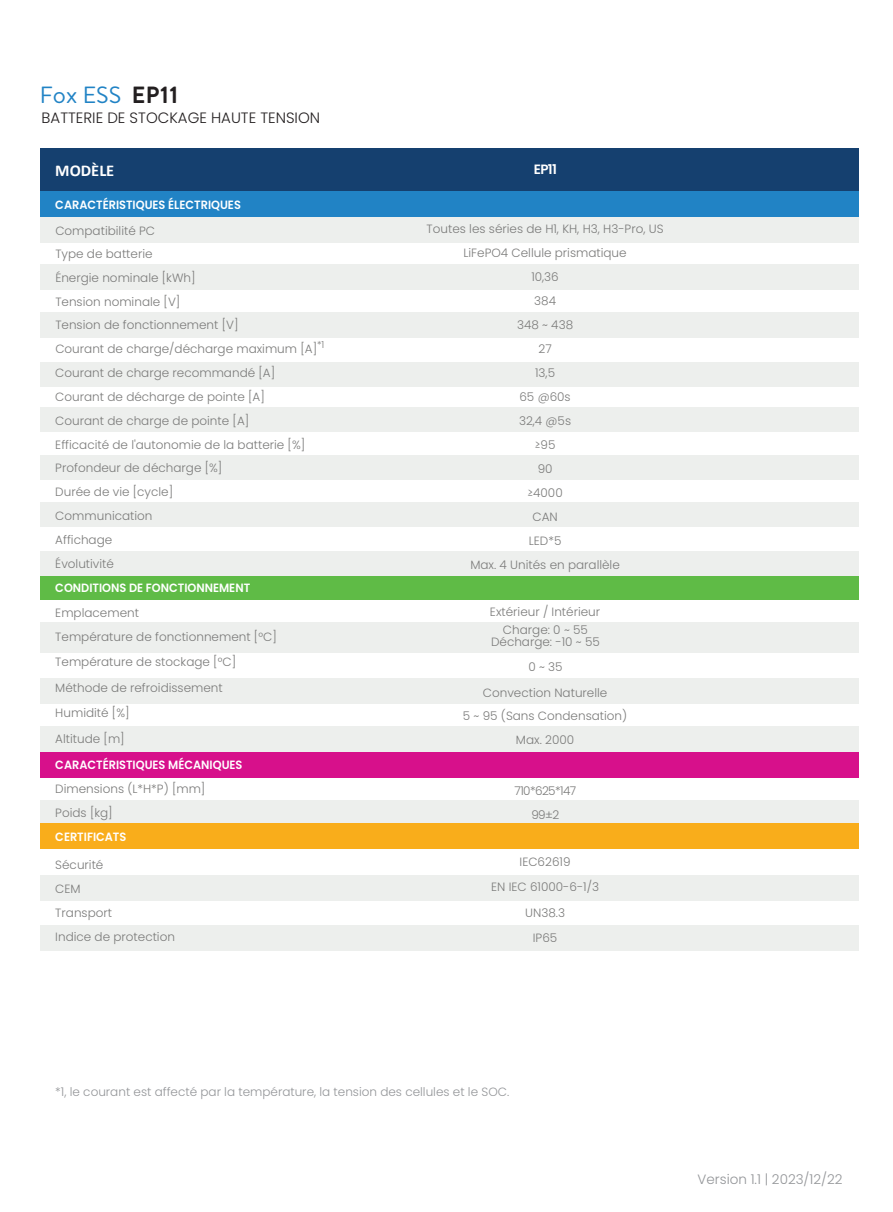
<style>
.page{position:relative;width:893px;height:1212px;background:#fff}
.page>*{position:absolute;margin:0;border:0;box-sizing:border-box;transform-origin:0 0}
.t1{font:23.4px "Brandon Text";color:#2183c5}
.t2{font:700 16.5px "Calibri";color:#fff}
.t3{font:300 15px "Poppins";color:#231f20}
.t4{font:300 13.5px "Poppins";color:#939598}
.t5{font:600 13.5px "Poppins";color:#fff}
.t6{font:300 12px/24px "Poppins";color:#7b7b7a}
.t7{font:600 12px "Poppins";color:#fff;scale:.94 1}
.t8{font:300 12px "Poppins";color:#939598}
.t9{font:300 12px/24px "Poppins";letter-spacing:-.05em;color:#7b7b7a;text-align:center}
.t10{font:300 9.6px "Poppins";color:#7b7b7a}
.s1{font-weight:700;color:#231f20}
</style>
<div class="page">
<div style="left:40px;top:148px;width:819px;height:43px;background:#15406f"></div>
<div style="left:40px;top:217px;width:819px;height:26px;background:#edefed"></div>
<div style="left:40px;top:191px;width:819px;height:26px;background:#2183c5"></div>
<div style="left:40px;top:574px;width:819px;height:26px;background:#5fbb46"></div>
<div style="left:40px;top:265px;width:819px;height:25px;background:#edefed"></div>
<div style="left:40px;top:312px;width:819px;height:26px;background:#edefed"></div>
<div style="left:40px;top:362px;width:819px;height:24px;background:#edefed"></div>
<div style="left:40px;top:407px;width:819px;height:25px;background:#edefed"></div>
<div style="left:40px;top:455px;width:819px;height:25px;background:#edefed"></div>
<div style="left:40px;top:502px;width:819px;height:25px;background:#edefed"></div>
<div style="left:40px;top:551px;width:819px;height:25px;background:#edefed"></div>
<div style="left:40px;top:622px;width:819px;height:31px;background:#edefed"></div>
<div style="left:40px;top:678px;width:819px;height:25px;background:#edefed"></div>
<div style="left:40px;top:726px;width:819px;height:26px;background:#edefed"></div>
<div style="left:40px;top:800px;width:819px;height:25px;background:#edefed"></div>
<div style="left:40px;top:875px;width:819px;height:25px;background:#edefed"></div>
<div style="left:40px;top:925px;width:819px;height:26px;background:#edefed"></div>
<div style="left:40px;top:752px;width:819px;height:26px;background:#d7108b"></div>
<div style="left:40px;top:823px;width:819px;height:26px;background:#f9ad1b"></div>
<h1 class="t1" style="left:40px;top:78px;width:140px">Fox ESS <span class="s1">EP11</span></h1>
<p class="t3" style="left:42px;top:109px;width:280px">BATTERIE DE STOCKAGE HAUTE TENSION</p>
<h2 class="t2" style="left:55px;top:159px;width:61px">MODÈLE</h2>
<p class="t5" style="left:534px;top:162px;width:25px">EP11</p>
<p class="t7" style="left:55px;top:198px;width:199px">CARACTÉRISTIQUES ÉLECTRIQUES</p>
<p class="t6" style="left:55px;top:219px;width:263px">Compatibilité PC<br>Type de batterie<br>Énergie nominale [kWh]<br>Tension nominale [V]<br>Tension de fonctionnement [V]<br>Courant de charge/décharge maximum [A]</p>
<p class="t10" style="left:317px;top:339px;width:9px">*1</p>
<p class="t6" style="left:55px;top:361px;width:251px">Courant de charge recommandé [A]<br>Courant de décharge de pointe [A]<br>Courant de charge de pointe [A]<br>Efficacité de l'autonomie de la batterie [%]<br>Profondeur de décharge [%]<br>Durée de vie [cycle]<br>Communication<br>Affichage<br>Évolutivité</p>
<p class="t7" style="left:55px;top:580px;width:209px">CONDITIONS DE FONCTIONNEMENT</p>
<p class="t6" style="left:55px;top:600px;width:223px">Emplacement<br>Température de fonctionnement [°C]</p>
<p class="t6" style="left:55px;top:649px;width:182px;line-height:25.5px">Température de stockage [°C]<br>Méthode de refroidissement<br>Humidité [%]<br>Altitude [m]</p>
<p class="t7" style="left:55px;top:758px;width:201px">CARACTÉRISTIQUES MÉCANIQUES</p>
<p class="t6" style="left:55px;top:777px;width:152px">Dimensions (L*H*P) [mm]<br>Poids [kg]</p>
<p class="t7" style="left:55px;top:829px;width:77px">CERTIFICATS</p>
<p class="t6" style="left:55px;top:853px;width:121px">Sécurité<br>CEM<br>Transport<br>Indice de protection</p>
<p class="t6" style="left:427px;top:217px;width:238px;text-align:center">Toutes les séries de H1, KH, H3, H3-Pro, US<br>LiFePO4 Cellule prismatique<br>10,36<br>384<br>348 ~ 438<br>27<br>13,5<br>65 @60s<br>32,4 @5s<br>≥95<br>90<br>≥4000<br>CAN<br>LED*5<br>Max. 4 Unités en parallèle</p>
<p class="t6" style="left:490px;top:600px;width:112px">Extérieur / Intérieur</p>
<p class="t6" style="left:491px;top:624px;width:110px;line-height:12px;text-align:center">Charge: 0 ~ 55<br>Décharge: -10 ~ 55</p>
<p class="t6" style="left:528px;top:655px;width:36px">0 ~ 35</p>
<p class="t6" style="left:463px;top:682px;width:166px;line-height:22.5px;text-align:center">Convection Naturelle<br>5 ~ 95 (Sans Condensation)</p>
<p class="t6" style="left:516px;top:728px;width:60px">Max. 2000</p>
<p class="t9" style="left:514px;top:778px;width:63px">710*625*147<br>99±2</p>
<p class="t6" style="left:491px;top:849px;width:109px;line-height:25.5px;text-align:center">IEC62619<br>EN IEC 61000-6-1/3<br>UN38.3<br>IP65</p>
<p class="t8" style="left:55px;top:1085px;width:455px">*1, le courant est affecté par la température, la tension des cellules et le SOC.</p>
<p class="t4" style="left:698px;top:1171px;width:147px">Version 1.1 | 2023/12/22</p>
</div>
